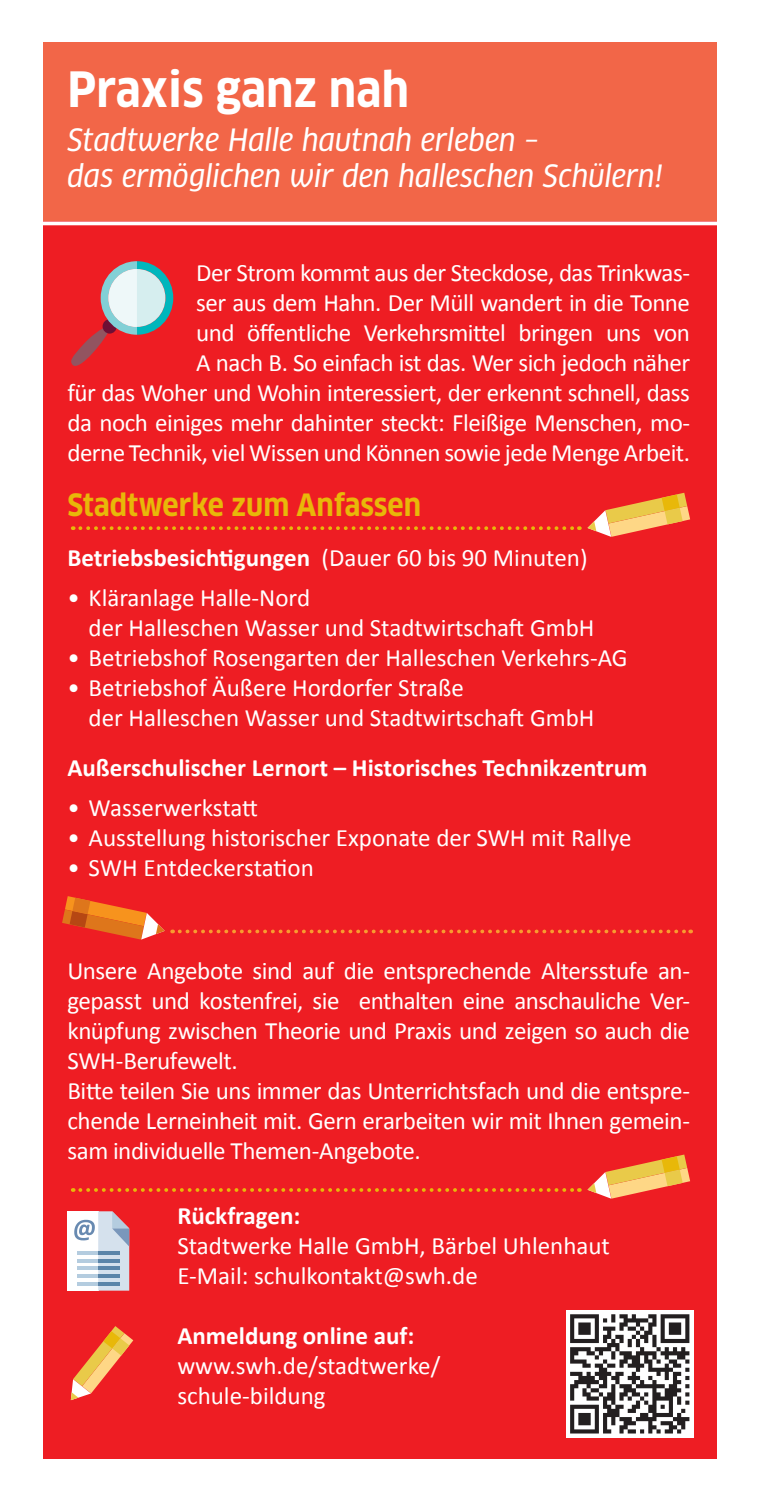
<style>
.page{position:relative;width:759px;height:1503px;background:#fff}
.page>*{position:absolute;margin:0;border:0;box-sizing:border-box;transform-origin:0 0}
.t1{font:700 condensed 47.5px "Clan OT";color:#fff}
.t2{font:30px/36px "Clan OT Narrow News Ita";color:#fff}
.t3{font:700 condensed 30px "Clan OT";color:#e8b809}
.t4{font:25px/30px "Calibri";letter-spacing:-.015em;color:#fff}
.t5{font:700 25px "Calibri";color:#fff}
.s1{font-weight:400}
</style>
<div class="page">
<div style="left:43px;top:43px;width:673px;height:180px;background:#f26648"></div>
<div style="left:43px;top:221px;width:673px;height:1237px;background:#ee1d23"></div>
<svg style="left:43px;top:221px;width:674px;height:4px;background:#fcdfe0"></svg>
<svg style="left:71px;top:1326px;width:62px;height:74px"></svg>
<svg style="left:587px;top:493px;width:103px;height:44px"></svg>
<svg style="left:80px;top:526px;width:499px;height:4px"></svg>
<svg style="left:587px;top:1154px;width:103px;height:44px"></svg>
<svg style="left:80px;top:1188px;width:499px;height:3px"></svg>
<svg style="left:62px;top:896px;width:103px;height:43px"></svg>
<svg style="left:179px;top:929px;width:512px;height:4px"></svg>
<svg style="left:71px;top:261px;width:102px;height:105px"></svg>
<div style="left:67px;top:1211px;width:31px;height:79px;background:#fff"></div>
<svg style="left:74px;top:1211px;width:55px;height:79px"></svg>
<div style="left:565px;top:1310px;width:128px;height:127px;background:#fff"></div>
<svg style="left:570px;top:1314px;width:119px;height:119px"></svg>
<h1 class="t1" style="left:67px;top:62px;width:343px">Praxis ganz nah</h1>
<p class="t2" style="left:67px;top:122px;width:597px">Stadtwerke Halle hautnah erleben –<br>das ermöglichen wir den halleschen Schülern!</p>
<p class="t4" style="left:67px;top:256px;width:624px;text-align:right">Der Strom kommt aus der Steckdose, das Trinkwas-<br>ser aus dem Hahn. Der Müll wandert in die Tonne<br>und öffentliche Verkehrsmittel bringen uns von<br>A nach B. So einfach ist das. Wer sich jedoch näher<br>für das Woher und Wohin interessiert, der erkennt schnell, dass da noch einiges mehr dahinter steckt: Fleißige Menschen, mo&shy;derne Technik, viel Wissen und Können sowie jede Menge Arbeit.</p>
<p class="t3" style="left:67px;top:487px;width:355px">Stadtwerke zum Anfassen</p>
<p class="t5" style="left:67px;top:542px;width:521px">Betriebsbesichtigungen <span class="s1">(Dauer 60 bis 90 Minuten)</span></p>
<p class="t4" style="left:89px;top:581px;width:507px;text-indent:-21px">• Kläranlage Halle-Nord<br>der Halleschen Wasser und Stadtwirtschaft GmbH</p>
<p class="t4" style="left:67px;top:641px;width:561px">• Betriebshof Rosengarten der Halleschen Verkehrs-AG</p>
<p class="t4" style="left:89px;top:671px;width:507px;text-indent:-21px">• Betriebshof Äußere Hordorfer Straße<br>der Halleschen Wasser und Stadtwirtschaft GmbH</p>
<p class="t5" style="left:67px;top:752px;width:581px">Außerschulischer Lernort – Historisches Technikzentrum</p>
<p class="t4" style="left:67px;top:791px;width:192px">• Wasserwerkstatt</p>
<p class="t4" style="left:67px;top:821px;width:565px">• Ausstellung historischer Exponate der SWH mit Rallye</p>
<p class="t4" style="left:67px;top:851px;width:248px">• SWH Entdeckerstation</p>
<p class="t4" style="left:67px;top:954px;width:624px">Unsere Angebote sind auf die entsprechende Altersstufe an&shy;gepasst und kostenfrei, sie enthalten eine anschauliche Ver&shy;knüpfung zwischen Theorie und Praxis und zeigen so auch die SWH-Berufewelt.<br>Bitte teilen Sie uns immer das Unterrichtsfach und die entspre&shy;chende Lerneinheit mit. Gern erarbeiten wir mit Ihnen gemein&shy;sam individuelle Themen-Angebote.</p>
<p class="t5" style="left:177px;top:1200px;width:125px">Rückfragen:</p>
<p class="t4" style="left:177px;top:1229px;width:434px">Stadtwerke Halle GmbH, Bärbel Uhlenhaut<br>E-Mail: schulkontakt@swh.de</p>
<p class="t5" style="left:177px;top:1320px;width:238px">Anmeldung online auf:</p>
<p class="t4" style="left:177px;top:1349px;width:264px">www.swh.de/stadtwerke/ schule-bildung</p>
</div>
